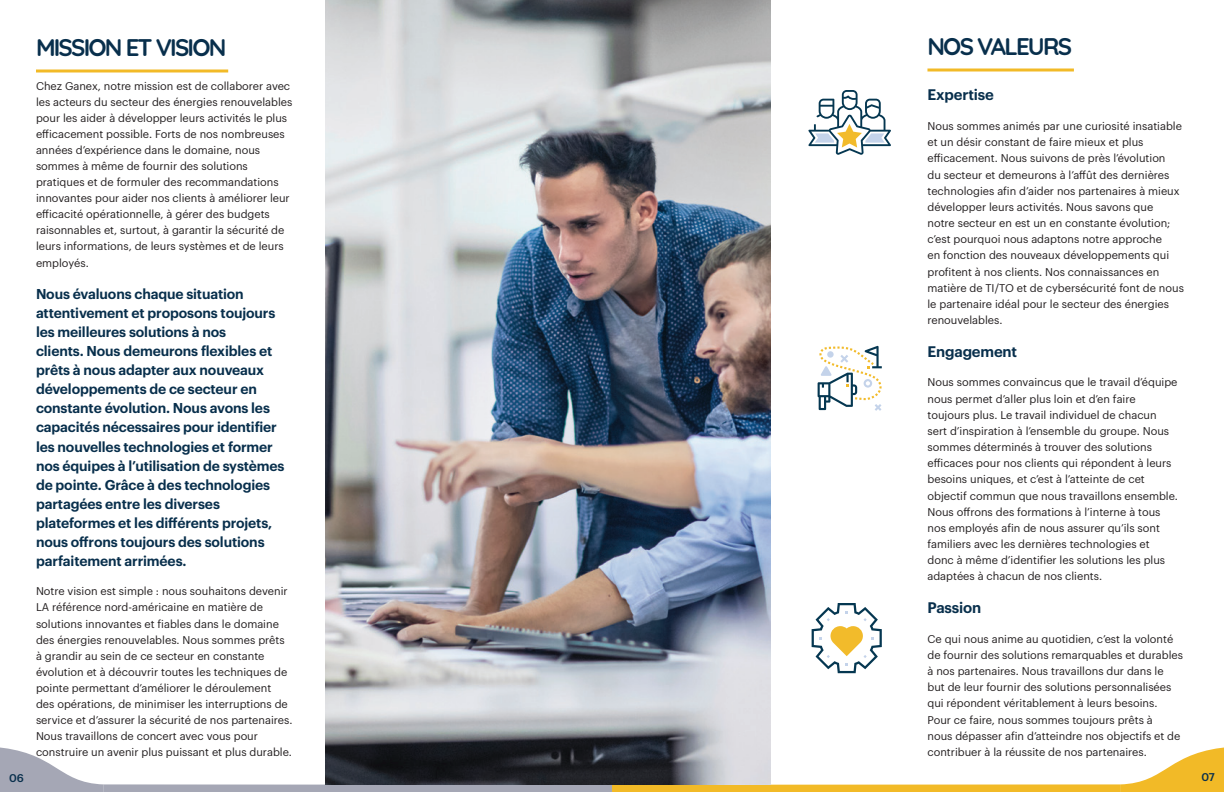
<style>
.page{position:relative;width:1224px;height:792px;background:#fff}
.page>*{position:absolute;margin:0;border:0;box-sizing:border-box;transform-origin:0 0}
.Title_Ganex{font:700 24px "Quicksand";letter-spacing:-.075em;color:#082f4c}
.Test_emphasized{font:600 15px "Graphik";letter-spacing:-.01em;color:#082f4c}
.Test_emphasized-2{font:600 14px/19.1px "Graphik";letter-spacing:-.01em;color:#082f4c}
.t1{font:11px/16.2px "Graphik";color:#231f20}
.t2{font:500 11px "Graphik";color:#082f4c}
</style>
<div class="page">
<svg style="left:0;top:747px;width:1224px;height:45px"></svg>
<hr style="left:36px;top:70px;width:192px;height:2px;background:#f2ba27">
<svg style="left:927px;top:68px;width:147px;height:4px"></svg>
<img style="left:325px;top:0;width:445px;height:784px">
<svg style="left:818px;top:346px;width:64px;height:65px"></svg>
<svg style="left:808px;top:90px;width:83px;height:65px"></svg>
<svg style="left:812px;top:603px;width:70px;height:70px"></svg>
<p class="Title_Ganex" style="left:36px;top:28px;width:192px">MISSION ET VISION</p>
<p class="t1" style="left:36px;top:77px;width:258px">Chez Ganex, notre mission est de collaborer avec les acteurs du secteur des énergies renouvelables pour les aider à développer leurs activités le plus efficacement possible. Forts de nos nombreuses années d’expérience dans le domaine, nous sommes à même de fournir des solutions pratiques et de formuler des recommandations innovantes pour aider nos clients à améliorer leur efficacité opérationnelle, à gérer des budgets raisonnables et, surtout, à garantir la sécurité de leurs informations, de leurs systèmes et de leurs employés.</p>
<p class="Test_emphasized-2" style="left:36px;top:283px;width:250px">Nous évaluons chaque situation attentivement et proposons toujours les meilleures solutions à nos<br>clients. Nous demeurons flexibles et prêts à nous adapter aux nouveaux développements de ce secteur en constante évolution. Nous avons les capacités nécessaires pour identifier les nouvelles technologies et former nos équipes à l’utilisation de systèmes de pointe. Grâce à des technologies partagées entre les diverses plateformes et les différents projets, nous offrons toujours des solutions parfaitement arrimées.</p>
<p class="t1" style="left:36px;top:582px;width:258px">Notre vision est simple : nous souhaitons devenir LA référence nord-américaine en matière de solutions innovantes et fiables dans le domaine des énergies renouvelables. Nous sommes prêts à grandir au sein de ce secteur en constante évolution et à découvrir toutes les techniques de pointe permettant d’améliorer le déroulement des opérations, de minimiser les interruptions de service et d’assurer la sécurité de nos partenaires.<br>Nous travaillons de concert avec vous pour construire un avenir plus puissant et plus durable.</p>
<p class="Title_Ganex" style="left:927px;top:27px;width:146px">NOS VALEURS</p>
<p class="Test_emphasized" style="left:927px;top:83px;width:68px">Expertise</p>
<p class="t1" style="left:927px;top:117px;width:258px">Nous sommes animés par une curiosité insatiable et un désir constant de faire mieux et plus efficacement. Nous suivons de près l’évolution<br>du secteur et demeurons à l’affût des dernières technologies afin d’aider nos partenaires à mieux développer leurs activités. Nous savons que<br>notre secteur en est un en constante évolution; c’est pourquoi nous adaptons notre approche<br>en fonction des nouveaux développements qui profitent à nos clients. Nos connaissances en matière de TI/TO et de cybersécurité font de nous le partenaire idéal pour le secteur des énergies renouvelables.</p>
<p class="Test_emphasized" style="left:927px;top:340px;width:91px">Engagement</p>
<p class="t1" style="left:927px;top:373px;width:252px">Nous sommes convaincus que le travail d’équipe nous permet d’aller plus loin et d’en faire toujours plus. Le travail individuel de chacun sert d’inspiration à l’ensemble du groupe. Nous sommes déterminés à trouver des solutions efficaces pour nos clients qui répondent à leurs besoins uniques, et c’est à l’atteinte de cet objectif commun que nous travaillons ensemble.<br>Nous offrons des formations à l’interne à tous nos employés afin de nous assurer qu’ils sont familiers avec les dernières technologies et donc à même d’identifier les solutions les plus adaptées à chacun de nos clients.</p>
<p class="Test_emphasized" style="left:927px;top:596px;width:55px">Passion</p>
<p class="t1" style="left:927px;top:630px;width:257px">Ce qui nous anime au quotidien, c’est la volonté de fournir des solutions remarquables et durables à nos partenaires. Nous travaillons dur dans le but de leur fournir des solutions personnalisées qui répondent véritablement à leurs besoins.<br>Pour ce faire, nous sommes toujours prêts à<br>nous dépasser afin d’atteindre nos objectifs et de contribuer à la réussite de nos partenaires.</p>
<p class="t2" style="left:9px;top:769px;width:16px">06</p>
<p class="t2" style="left:1202px;top:769px;width:15px">07</p>
</div>
